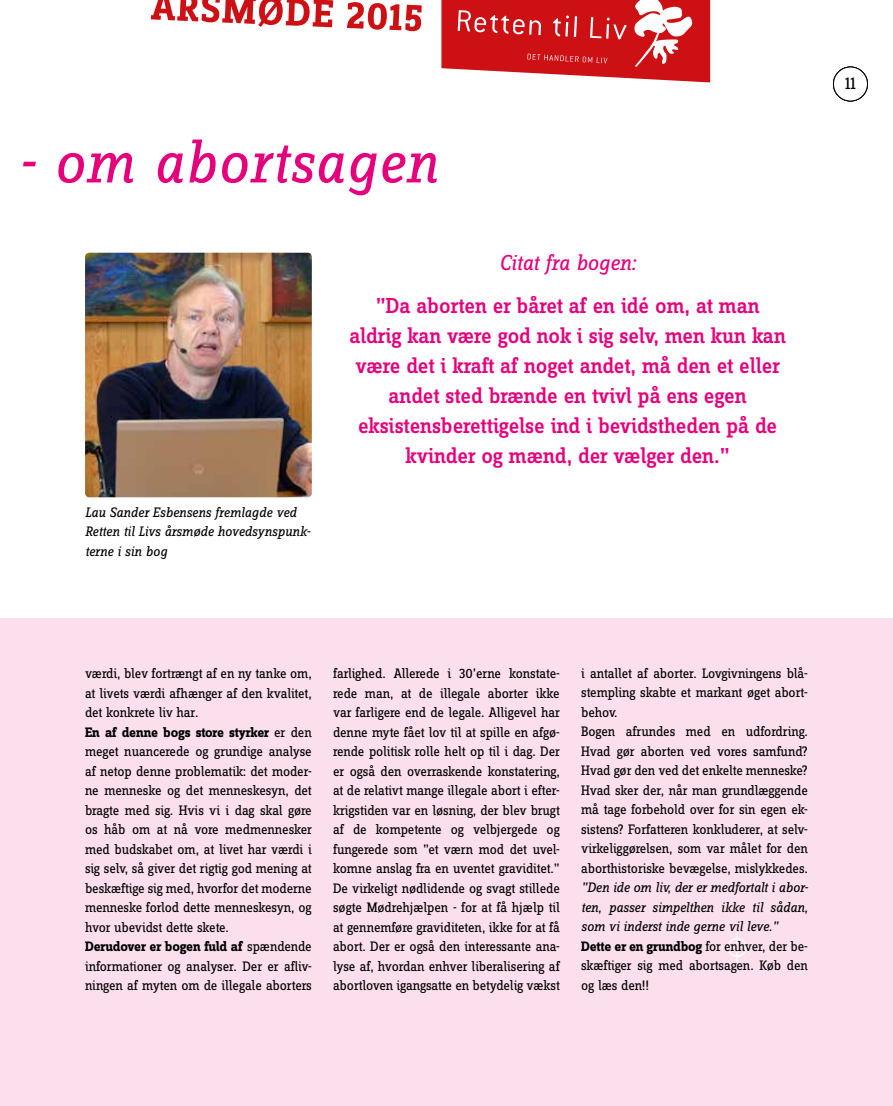
<style>
.page{position:relative;width:893px;height:1106px;background:#fff}
.page>*{position:absolute;margin:0;border:0;box-sizing:border-box;transform-origin:0 0}
.t1{font:italic 61.5px "Zine Slab Dis OT";letter-spacing:.02em;color:#e5007c}
.t2{font:500 22.5px/30px "Zine Slab Dis OT";letter-spacing:-.005em;color:#e5007c;text-align:center}
.t3{font:italic 22.5px "Zine Slab Dis OT";letter-spacing:-.01em;color:#e5007c}
.t4{font:18px "Zine Slab Dis OT";color:#000}
.t5{font:14.25px/19.5px "Zine Slab Dis OT";letter-spacing:-.015em;color:#000}
.t6{font:italic 14.25px/19.5px "Zine Slab Dis OT";letter-spacing:-.01em;color:#000}
.s1{font-weight:700}
.s2{font-weight:700;font-style:normal}
.s3{font-style:normal}
</style>
<div class="page">
<svg style="left:441px;top:0;width:269px;height:82px"></svg>
<svg style="left:151px;top:0;width:271px;height:31px"></svg>
<div style="left:0;top:618px;width:893px;height:488px;background:#fbdfed"></div>
<img style="left:85px;top:253px;width:227px;height:244px">
<div style="left:833px;top:67px;width:35px;height:34px;border:1px solid #000;border-radius:50%"></div>
<h1 class="t1" style="left:18px;top:132px;width:421px">- om abortsagen</h1>
<p class="t6" style="left:85px;top:503px;width:227px">Lau Sander Esbensens fremlagde ved<br>Retten til Livs årsmøde hovedsynspunk&shy;terne i sin bog</p>
<h2 class="t3" style="left:499px;top:251px;width:139px">Citat fra bogen:</h2>
<p class="t2" style="left:349px;top:291px;width:438px">”Da aborten er båret af en idé om, at man aldrig kan være god nok i sig selv, men kun kan være det i kraft af noget andet, må den et eller andet sted brænde en tvivl på ens egen eksistensberettigelse ind i bevidstheden på de kvinder og mænd, der vælger den.”</p>
<p class="t4" style="left:845px;top:75px;width:12px">11</p>
<p class="t5" style="left:85px;top:664px;width:228px">værdi, blev fortrængt af en ny tanke om, at livets værdi afhænger af den kvalitet, det konkrete liv har.<br><span class="s1">En af denne bogs store styrker</span> er den meget nuancerede og grundige analyse af netop denne problematik: det moder&shy;ne menneske og det menneskesyn, det bragte med sig. Hvis vi i dag skal gøre os håb om at nå vore medmennesker med budskabet om, at livet har værdi i sig selv, så giver det rigtig god mening at beskæftige sig med, hvorfor det moderne menneske forlod dette menneskesyn, og hvor ubevidst dette skete.<br><span class="s1">Derudover er bogen fuld af</span> spændende informationer og analyser. Der er afliv&shy;ningen af myten om de illegale aborters</p>
<p class="t5" style="left:333px;top:664px;width:229px;text-align:justify">farlighed. Allerede i 30’erne konstate&shy;rede man, at de illegale aborter ikke var farligere end de legale. Alligevel har denne myte fået lov til at spille en afgø&shy;rende politisk rolle helt op til i dag. Der er også den overraskende konstatering, at de relativt mange illegale abort i efter&shy;krigstiden var en løsning, der blev brugt af de kompetente og velbjergede og fungerede som ”et værn mod det uvel&shy;komne anslag fra en uventet graviditet.” De virkeligt nødlidende og svagt stillede søgte Mødrehjælpen - for at få hjælp til at gennemføre graviditeten, ikke for at få abort. Der er også den interessante ana&shy;lyse af, hvordan enhver liberalisering af abortloven igangsatte en betydelig vækst</p>
<p class="t5" style="left:581px;top:664px;width:228px">i antallet af aborter. Lovgivningens blå&shy;stempling skabte et markant øget abort&shy;behov.<br>Bogen afrundes med en udfordring.<br>Hvad gør aborten ved vores samfund?<br>Hvad gør den ved det enkelte menneske?<br>Hvad sker der, når man grundlæggende må tage forbehold over for sin egen ek&shy;sistens? Forfatteren konkluderer, at selv&shy;virkeliggørelsen, som var målet for den aborthistoriske bevægelse, mislykkedes.</p>
<p class="t6" style="left:581px;top:878px;width:229px">”Den ide om liv, der er medfortalt i abor&shy;ten, passer simpelthen ikke til sådan, som vi inderst inde gerne vil leve.” <span class="s2">Dette er en grundbog</span> <span class="s3">for enhver, der be&shy;skæftiger sig med abortsagen. Køb den og læs den!!</span></p>
</div>
